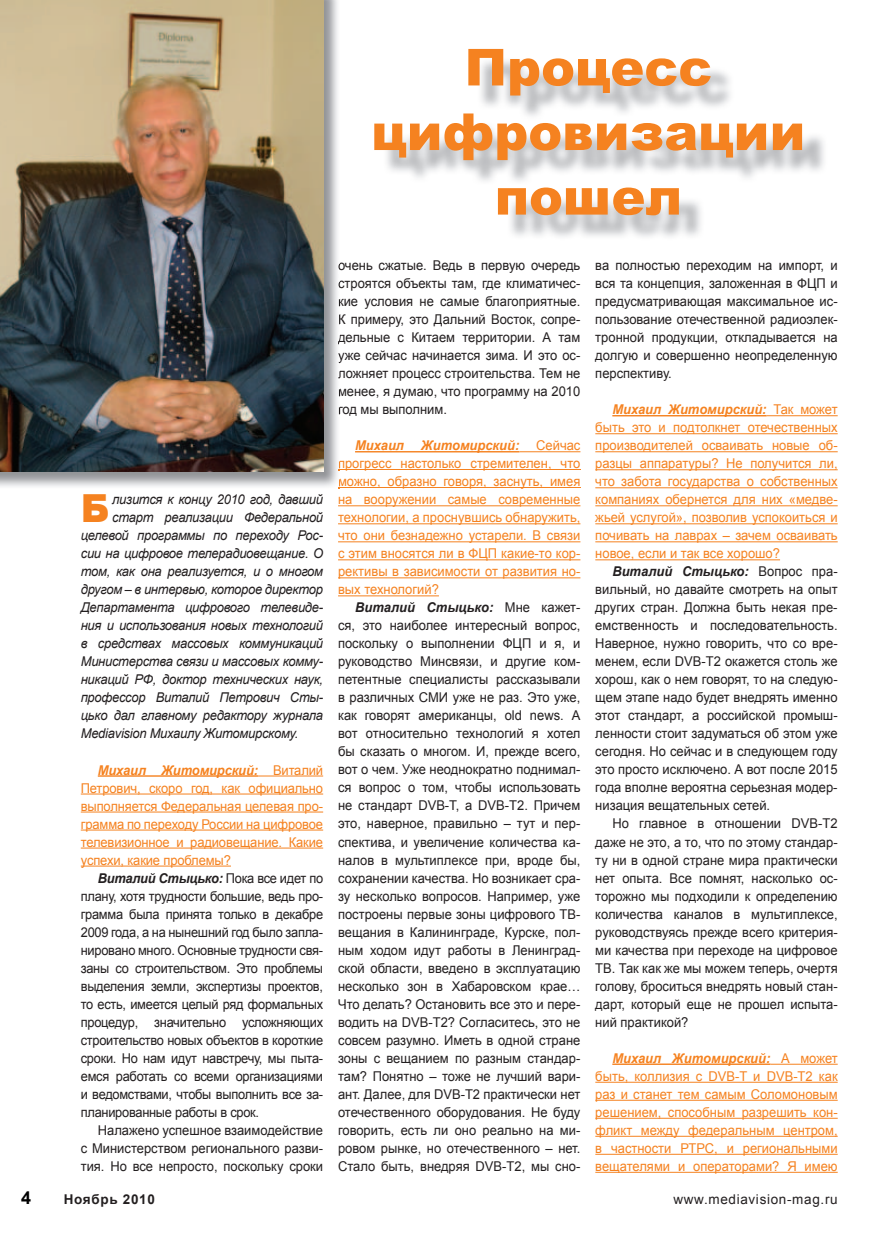
<style>
.page{position:relative;width:893px;height:1234px;background:#fff}
.page>*{position:absolute;margin:0;border:0;box-sizing:border-box;transform-origin:0 0}
.t1{font:900 51px/64.5px "Arial";color:#f58220;text-align:center}
.t2{font:900 38.7px "Arial";color:#f58220;scale:.96 1}
.t3{font:700 18px "Arial";color:#000}
.t4{font:13.5px/18px "Arial";color:#231f20;text-align:justify;scale:.96 1}
.t5{font:13.5px/18px "Arial";color:#f58220;text-align:justify;scale:.96 1}
.t6{font:13.5px/18px "Arial";color:#231f20;text-align:justify;scale:.95 1}
.t7{font:italic 13.5px "Arial";letter-spacing:-.02em;color:#231f20;scale:.96 1}
.t8{font:13.5px "Arial";letter-spacing:.05em;color:#231f20}
.t9{font:700 13.5px "Arial";letter-spacing:.05em;color:#231f20}
.s1{font-weight:700;font-style:italic}
</style>
<div class="page">
<hr style="left:98px;top:775px;width:160px;height:1px;background:#f58220">
<hr style="left:258px;top:775px;width:65px;height:1px;background:#f58220">
<hr style="left:81px;top:793px;width:242px;height:1px;background:#f58220">
<hr style="left:81px;top:811px;width:242px;height:1px;background:#f58220">
<hr style="left:81px;top:829px;width:242px;height:1px;background:#f58220">
<hr style="left:81px;top:847px;width:242px;height:1px;background:#f58220">
<hr style="left:81px;top:865px;width:150px;height:1px;background:#f58220">
<hr style="left:355px;top:451px;width:164px;height:1px;background:#f58220">
<hr style="left:519px;top:451px;width:61px;height:1px;background:#f58220">
<hr style="left:338px;top:469px;width:242px;height:1px;background:#f58220">
<hr style="left:338px;top:487px;width:242px;height:1px;background:#f58220">
<hr style="left:338px;top:505px;width:242px;height:1px;background:#f58220">
<hr style="left:338px;top:523px;width:242px;height:1px;background:#f58220">
<hr style="left:338px;top:541px;width:242px;height:1px;background:#f58220">
<hr style="left:338px;top:559px;width:242px;height:1px;background:#f58220">
<hr style="left:338px;top:577px;width:242px;height:1px;background:#f58220">
<hr style="left:338px;top:595px;width:101px;height:1px;background:#f58220">
<hr style="left:612px;top:415px;width:155px;height:1px;background:#f58220">
<hr style="left:767px;top:415px;width:71px;height:1px;background:#f58220">
<hr style="left:595px;top:433px;width:243px;height:1px;background:#f58220">
<hr style="left:595px;top:451px;width:243px;height:1px;background:#f58220">
<hr style="left:595px;top:469px;width:243px;height:1px;background:#f58220">
<hr style="left:595px;top:487px;width:243px;height:1px;background:#f58220">
<hr style="left:595px;top:505px;width:243px;height:1px;background:#f58220">
<hr style="left:595px;top:523px;width:243px;height:1px;background:#f58220">
<hr style="left:595px;top:541px;width:243px;height:1px;background:#f58220">
<hr style="left:595px;top:559px;width:185px;height:1px;background:#f58220">
<hr style="left:612px;top:1063px;width:158px;height:1px;background:#f58220">
<hr style="left:770px;top:1063px;width:68px;height:1px;background:#f58220">
<hr style="left:595px;top:1081px;width:243px;height:1px;background:#f58220">
<hr style="left:595px;top:1099px;width:243px;height:1px;background:#f58220">
<hr style="left:595px;top:1117px;width:243px;height:1px;background:#f58220">
<hr style="left:595px;top:1135px;width:243px;height:1px;background:#f58220">
<hr style="left:595px;top:1153px;width:243px;height:1px;background:#f58220">
<hr style="left:595px;top:1171px;width:243px;height:1px;background:#f58220">
<img style="left:0;top:0;width:339px;height:487px">
<svg style="left:338px;top:260px;width:2px;height:139px"></svg>
<svg style="left:338px;top:461px;width:2px;height:26px"></svg>
<img style="left:0;top:0;width:323px;height:472px">
<h1 class="t1" style="left:371px;top:33px;width:436px">Процесс цифровизации пошел</h1>
<h2 class="t2" style="left:81px;top:480px;width:32px">Б</h2>
<p class="t7" style="left:112px;top:491px;width:221px">лизится к концу 2010 год, давший</p>
<p class="t7" style="left:112px;top:509px;width:221px">старт реализации Федеральной</p>
<p class="t7" style="left:81px;top:527px;width:254px">целевой программы по переходу Рос-</p>
<p class="t7" style="left:81px;top:545px;width:254px">сии на цифровое телерадиовещание. О</p>
<p class="t7" style="left:81px;top:563px;width:254px">том, как она реализуется, и о многом</p>
<p class="t7" style="left:81px;top:581px;width:254px">другом – в интервью, которое директор</p>
<p class="t7" style="left:81px;top:598px;width:254px">Департамента цифрового телевиде-</p>
<p class="t7" style="left:81px;top:616px;width:254px">ния и использования новых технологий</p>
<p class="t7" style="left:81px;top:634px;width:254px">в средствах массовых коммуникаций</p>
<p class="t7" style="left:81px;top:652px;width:254px">Министерства связи и массовых комму-</p>
<p class="t7" style="left:81px;top:670px;width:254px">никаций РФ, доктор технических наук,</p>
<p class="t7" style="left:81px;top:688px;width:254px">профессор Виталий Петрович Сты-</p>
<p class="t7" style="left:81px;top:706px;width:254px">цько дал главному редактору журнала</p>
<p class="t7" style="left:81px;top:724px;width:228px">Mediavision Михаилу Житомирскому.</p>
<p class="t5" style="left:81px;top:760px;width:254px;text-indent:17px"><span class="s1">Михаил Житомирский:</span> Виталий Петрович, скоро год, как официально выполняется Федеральная целевая про&shy;грамма по переходу России на цифровое телевизионное и радиовещание. Какие успехи, какие проблемы?</p>
<p class="t6" style="left:81px;top:868px;width:257px;text-indent:17px"><span class="s1">Виталий Стыцько:</span> Пока все идет по плану, хотя трудности большие, ведь про&shy;грамма была принята только в декабре 2009 года, а на нынешний год было запла&shy;нировано много. Основные трудности свя&shy;заны со строительством. Это проблемы выделения земли, экспертизы проектов, то есть, имеется целый ряд формальных процедур, значительно усложняющих строительство новых объектов в короткие сроки. Но нам идут навстречу, мы пыта&shy;емся работать со всеми организациями и ведомствами, чтобы выполнить все за&shy;планированные работы в срок.</p>
<p class="t4" style="left:81px;top:1120px;width:254px;text-indent:17px">Налажено успешное взаимодействие с Министерством регионального разви&shy;тия. Но все непросто, поскольку сроки</p>
<p class="t4" style="left:338px;top:256px;width:254px">очень сжатые. Ведь в первую очередь строятся объекты там, где климатичес&shy;кие условия не самые благоприятные.<br>К примеру, это Дальний Восток, сопре&shy;дельные с Китаем территории. А там уже сейчас начинается зима. И это ос&shy;ложняет процесс строительства. Тем не менее, я думаю, что программу на 2010 год мы выполним.</p>
<p class="t5" style="left:338px;top:436px;width:254px;text-indent:17px"><span class="s1">Михаил Житомирский:</span> Сейчас прогресс настолько стремителен, что можно, образно говоря, заснуть, имея на вооружении самые современные технологии, а проснувшись обнаружить, что они безнадежно устарели. В связи с этим вносятся ли в ФЦП какие-то кор&shy;рективы в зависимости от развития но&shy;вых технологий?</p>
<p class="t4" style="left:338px;top:598px;width:254px;text-indent:17px"><span class="s1">Виталий Стыцько:</span> Мне кажет&shy;ся, это наиболее интересный вопрос, поскольку о выполнении ФЦП и я, и руководство Минсвязи, и другие ком&shy;петентные специалисты рассказывали в различных СМИ уже не раз. Это уже, как говорят американцы, old news. А вот относительно технологий я хотел бы сказать о многом. И, прежде всего, вот о чем. Уже неоднократно поднимал&shy;ся вопрос о том, чтобы использовать не стандарт DVB-T, а DVB-T2. Причем это, наверное, правильно – тут и пер&shy;спектива, и увеличение количества ка&shy;налов в мультиплексе при, вроде бы, сохранении качества. Но возникает сра&shy;зу несколько вопросов. Например, уже построены первые зоны цифрового ТВ&shy;вещания в Калининграде, Курске, пол&shy;ным ходом идут работы в Ленинград&shy;ской области, введено в эксплуатацию несколько зон в Хабаровском крае… Что делать? Остановить все это и пере&shy;водить на DVB-T2? Согласитесь, это не совсем разумно. Иметь в одной стране зоны с вещанием по разным стандар&shy;там? Понятно – тоже не лучший вари&shy;ант. Далее, для DVB-T2 практически нет отечественного оборудования. Не буду говорить, есть ли оно реально на ми&shy;ровом рынке, но отечественного – нет.<br>Стало быть, внедряя DVB-T2, мы сно-</p>
<p class="t4" style="left:595px;top:256px;width:254px">ва полностью переходим на импорт, и вся та концепция, заложенная в ФЦП и предусматривающая максимальное ис&shy;пользование отечественной радиоэлек&shy;тронной продукции, откладывается на долгую и совершенно неопределенную перспективу.</p>
<p class="t5" style="left:595px;top:400px;width:254px;text-indent:17px"><span class="s1">Михаил Житомирский:</span> Так может быть это и подтолкнет отечественных производителей осваивать новые об&shy;разцы аппаратуры? Не получится ли, что забота государства о собственных компаниях обернется для них «медве&shy;жьей услугой», позволив успокоиться и почивать на лаврах – зачем осваивать новое, если и так все хорошо?</p>
<p class="t4" style="left:595px;top:562px;width:254px;text-indent:17px"><span class="s1">Виталий Стыцько:</span> Вопрос пра&shy;вильный, но давайте смотреть на опыт других стран. Должна быть некая пре&shy;емственность и последовательность.<br>Наверное, нужно говорить, что со вре&shy;менем, если DVB-T2 окажется столь же хорош, как о нем говорят, то на следую&shy;щем этапе надо будет внедрять именно этот стандарт, а российской промыш&shy;ленности стоит задуматься об этом уже сегодня. Но сейчас и в следующем году это просто исключено. А вот после 2015 года вполне вероятна серьезная модер&shy;низация вещательных сетей.</p>
<p class="t4" style="left:595px;top:814px;width:254px;text-indent:17px">Но главное в отношении DVB-T2 даже не это, а то, что по этому стандар&shy;ту ни в одной стране мира практически нет опыта. Все помнят, насколько ос&shy;торожно мы подходили к определению количества каналов в мультиплексе, руководствуясь прежде всего критерия&shy;ми качества при переходе на цифровое ТВ. Так как же мы можем теперь, очертя голову, броситься внедрять новый стан&shy;дарт, который еще не прошел испыта&shy;ний практикой?</p>
<p class="t5" style="left:595px;top:1048px;width:254px;text-indent:17px"><span class="s1">Михаил Житомирский:</span> А может быть, коллизия с DVB-T и DVB-T2 как раз и станет тем самым Соломоновым решением, способным разрешить кон&shy;фликт между федеральным центром, в частности РТРС, и региональными вещателями и операторами? Я имею</p>
<h3 class="t3" style="left:21px;top:1185px;width:12px">4</h3>
<p class="t9" style="left:64px;top:1190px;width:93px">Ноябрь 2010</p>
<p class="t8" style="left:673px;top:1190px;width:166px">www.mediavision-mag.ru</p>
</div>
